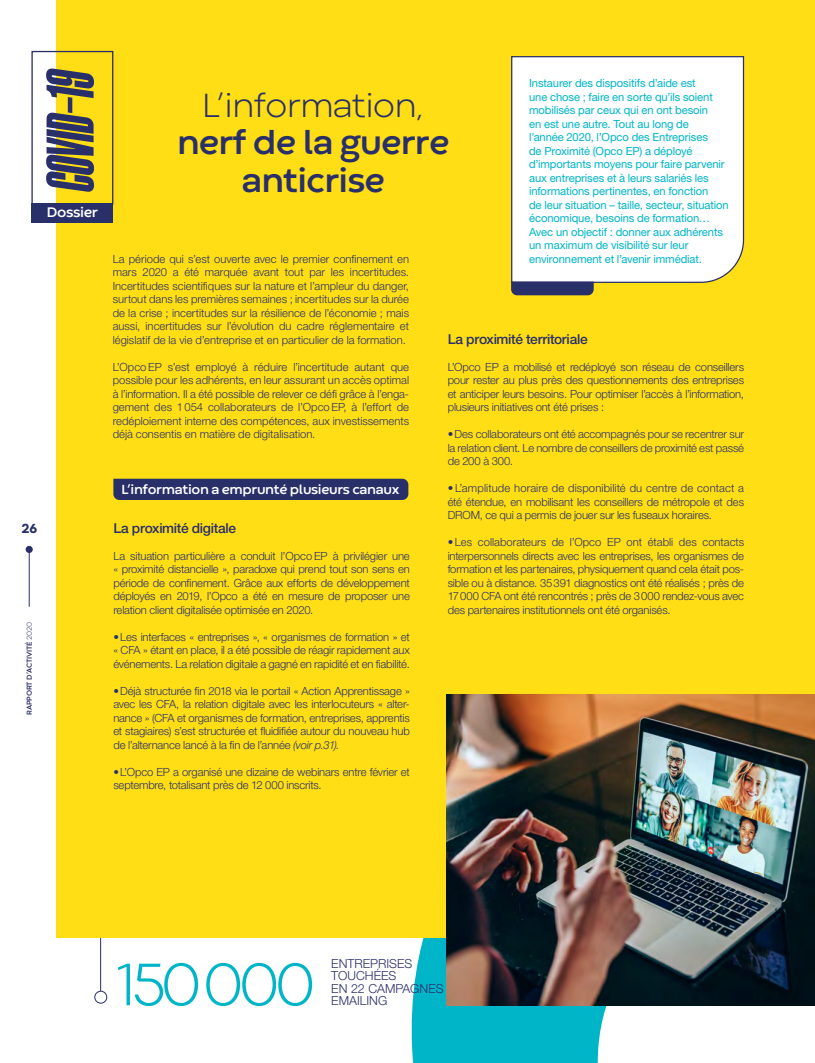
<style>
.page{position:relative;width:815px;height:1063px;background:#fff}
.page>*{position:absolute;margin:0;border:0;box-sizing:border-box;transform-origin:0 0}
.t1{font:italic 900 67.25px "Morganite";color:#292f69}
.t2{font:300 62.5px "Codec Warm";letter-spacing:-.09em;color:#00b5c8}
.t3{font:700 35px/37.5px "Codec Warm";letter-spacing:-.025em;color:#292f69;text-align:center}
.t4{font:300 35px "Codec Warm";letter-spacing:-.025em;color:#292f69}
.t5{font:700 14.5px "Codec Warm";letter-spacing:-.025em;color:#fff}
.t6{font:500 13.75px "Helvetica Neue LT Std";letter-spacing:-.02em;color:#292f69}
.t7{font:700 13.75px "Codec Warm";letter-spacing:-.025em;color:#fff}
.t8{font:800 13.75px "Codec Warm";color:#292f69}
.t9{font:300 12.5px/12.5px "Helvetica Neue LT Std";color:#292f69}
.t10{font:300 11.25px/13.5px "Helvetica Neue LT Std";letter-spacing:-.015em;color:#292f69;text-align:justify}
.t11{font:11.25px/13.5px "Helvetica Neue LT Std";letter-spacing:-.01em;color:#00b5c8}
.t12{font:700 7.5px "Codec Warm";letter-spacing:-.01em;color:#292f69}
.s1{font-style:italic}
.s2{font-weight:300}
</style>
<div class="page">
<div style="left:26px;top:546px;width:7px;height:7px;background:#292f69;border-radius:50%"></div>
<hr style="left:29px;top:550px;width:1px;height:57px;background:#292f69">
<hr style="left:100px;top:906px;width:1px;height:85px;background:#292f69">
<div style="left:94px;top:991px;width:13px;height:12px;border:1px solid #292f69;border-radius:50%"></div>
<svg style="left:411px;top:938px;width:404px;height:125px;fill:#06b5c8"></svg>
<div style="left:57px;top:0;width:758px;height:938px;background:#ffde16"></div>
<img style="left:446px;top:695px;width:369px;height:310px">
<svg style="left:511px;top:56px;width:234px;height:227px"></svg>
<svg style="left:511px;top:282px;width:83px;height:13px"></svg>
<div style="left:113px;top:479px;width:295px;height:21px;background:#292f69"></div>
<div style="left:31px;top:51px;width:82px;height:154px;border:1px solid #292f69"></div>
<div style="left:32px;top:203px;width:81px;height:20px;background:#292f69"></div>
<h1 class="t1" style="left:35px;top:191px;width:124px;rotate:-90deg">COVID-19</h1>
<p class="t5" style="left:47px;top:203px;width:53px">Dossier</p>
<h3 class="t4" style="left:202px;top:85px;width:224px">L’information,</h3>
<h3 class="t3" style="left:177px;top:126px;width:274px">nerf de la guerre anticrise</h3>
<p class="t11" style="left:529px;top:76px;width:201px">Instaurer des dispositifs d’aide est<br>une chose ; faire en sorte qu’ils soient mobilisés par ceux qui en ont besoin<br>en est une autre. Tout au long de<br>l’année 2020, l’Opco des Entreprises<br>de Proximité (Opco EP) a déployé d’importants moyens pour faire parvenir aux entreprises et à leurs salariés les informations pertinentes, en fonction<br>de leur situation – taille, secteur, situation économique, besoins de formation… Avec un objectif : donner aux adhérents un maximum de visibilité sur leur</p>
<p class="t10" style="left:113px;top:252px;width:298px">La période qui s’est ouverte avec le premier confinement en</p>
<p class="t11" style="left:529px;top:252px;width:174px">environnement et l’avenir immédiat.</p>
<p class="t10" style="left:113px;top:265px;width:298px">mars 2020 a été marquée avant tout par les incertitudes.<br>Incertitudes scientifiques sur la nature et l’ampleur du danger, surtout dans les premières semaines ; incertitudes sur la durée de la crise ; incertitudes sur la résilience de l’économie ; mais aussi, incertitudes sur l’évolution du cadre réglementaire et législatif de la vie d’entreprise et en particulier de la formation.</p>
<p class="t10" style="left:113px;top:360px;width:298px">L’OpcoEP s’est employé à réduire l’incertitude autant que possible pour les adhérents, en leur assurant un accès optimal à l’information. Il a été possible de relever ce défi grâce à l’enga&shy;gement des 1054 collaborateurs de l’OpcoEP, à l’effort de redéploiement interne des compétences, aux investissements déjà consentis en matière de digitalisation.</p>
<p class="t6" style="left:448px;top:331px;width:142px">La proximité territoriale</p>
<p class="t10" style="left:448px;top:360px;width:298px">L’Opco EP a mobilisé et redéployé son réseau de conseillers pour rester au plus près des questionnements des entreprises et anticiper leurs besoins. Pour optimiser l’accès à l’information, plusieurs initiatives ont été prises :</p>
<p class="t10" style="left:448px;top:427px;width:298px">•Des collaborateurs ont été accompagnés pour se recentrer sur la relation client. Le nombre de conseillers de proximité est passé de 200 à 300.</p>
<p class="t10" style="left:448px;top:481px;width:298px">• L’amplitude horaire de disponibilité du centre de contact a été étendue, en mobilisant les conseillers de métropole et des DROM, ce qui a permis de jouer sur les fuseaux horaires.</p>
<p class="t10" style="left:448px;top:535px;width:298px">• Les collaborateurs de l’Opco EP ont établi des contacts interpersonnels directs avec les entreprises, les organismes de formation et les partenaires, physiquement quand cela était pos&shy;sible ou à distance. 35391 diagnostics ont été réalisés ; près de 17000 CFA ont été rencontrés ; près de 3000 rendez-vous avec des partenaires institutionnels ont été organisés.</p>
<p class="t7" style="left:121px;top:481px;width:280px">L’information a emprunté plusieurs canaux</p>
<p class="t8" style="left:22px;top:519px;width:17px">26</p>
<p class="t6" style="left:113px;top:520px;width:124px">La proximité digitale</p>
<p class="t10" style="left:113px;top:549px;width:298px">La situation particulière a conduit l’Opco EP à privilégier une « proximité distancielle », paradoxe qui prend tout son sens en période de confinement. Grâce aux efforts de développement déployés en 2019, l’Opco a été en mesure de proposer une relation client digitalisée optimisée en 2020.</p>
<p class="t10" style="left:113px;top:630px;width:298px">•Les interfaces « entreprises », « organismes de formation » et « CFA » étant en place, il a été possible de réagir rapidement aux événements. La relation digitale a gagné en rapidité et en fiabilité.</p>
<p class="t10" style="left:113px;top:684px;width:298px">•Déjà structurée fin 2018 via le portail « Action Apprentissage » avec les CFA, la relation digitale avec les interlocuteurs « alter&shy;nance » (CFA et organismes de formation, entreprises, apprentis et stagiaires) s’est structurée et fluidifiée autour du nouveau hub de l’alternance lancé à la fin de l’année <span class="s1">(voir p.31).</span></p>
<p class="t10" style="left:113px;top:765px;width:298px">•L’Opco EP a organisé une dizaine de webinars entre février et septembre, totalisant près de 12 000 inscrits.</p>
<p class="t12" style="left:25px;top:715px;width:95px;rotate:-90deg">RAPPORT D’ACTIVITÉ <span class="s2">2020</span></p>
<h2 class="t2" style="left:115px;top:948px;width:202px">150000</h2>
<p class="t9" style="left:331px;top:957px;width:114px">ENTREPRISES<br>TOUCHÉES<br>EN 22 CAMPAGNES<br>EMAILING</p>
</div>
